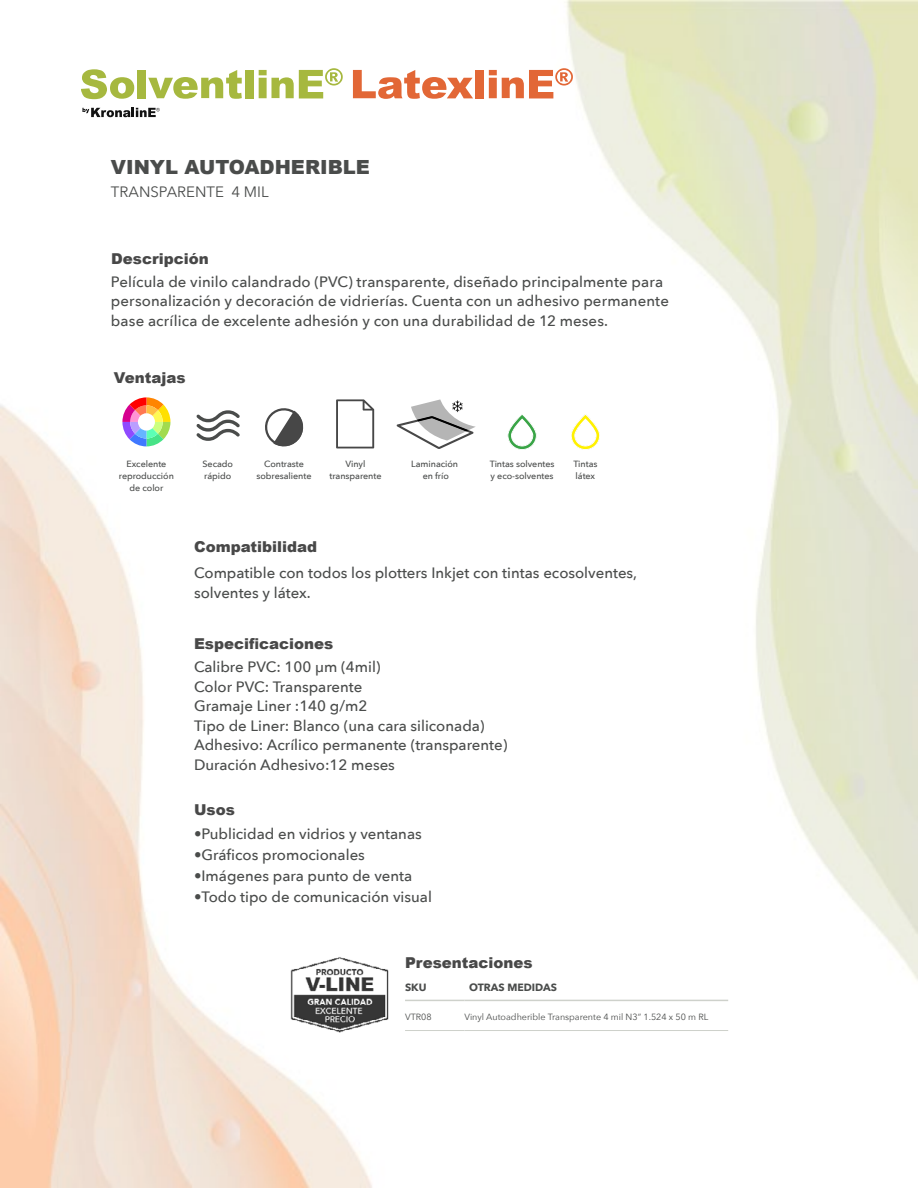
<style>
.page{position:relative;width:918px;height:1188px;background:#fff}
.page>*{position:absolute;margin:0;border:0;box-sizing:border-box;transform-origin:0 0}
.t1{font:900 19.5px "Arial";color:#4a4c4b}
.t2{font:500 15px/19.5px "Avenir Next";color:#4a4c4b}
.t3{font:900 15px "Arial";color:#484848}
.t4{font:15px "Avenir Next";color:#4a4c4b}
.t5{font:700 10.5px "Avenir Next";color:#4a4c4b}
.t6{font:500 9px/12px "Avenir Next";letter-spacing:-.005em;color:#4a4c4b;text-align:center}
.t7{font:9px "Avenir Next";color:#4a4c4b}
</style>
<div class="page">
<img style="left:0;top:0;width:918px;height:1188px">
<svg style="left:82px;top:108px;width:78px;height:9px"></svg>
<svg style="left:81px;top:69px;width:53px;height:30px"></svg>
<div style="left:138px;top:70px;width:8px;height:28px;background:#a6b83f"></div>
<svg style="left:148px;top:70px;width:94px;height:29px"></svg>
<div style="left:246px;top:70px;width:8px;height:28px;background:#a6b83f"></div>
<svg style="left:259px;top:68px;width:84px;height:30px"></svg>
<svg style="left:353px;top:70px;width:120px;height:29px"></svg>
<div style="left:476px;top:70px;width:8px;height:28px;background:#e26736"></div>
<svg style="left:489px;top:68px;width:84px;height:30px"></svg>
<hr style="left:405px;top:1030px;width:60px;height:1px;background:#ced1cb">
<hr style="left:465px;top:1030px;width:263px;height:1px;background:#ced1cb">
<hr style="left:405px;top:1000px;width:60px;height:1px;background:#ced1cb">
<hr style="left:465px;top:1000px;width:263px;height:1px;background:#ced1cb">
<img style="left:290px;top:957px;width:106px;height:75px">
<svg style="left:507px;top:414px;width:30px;height:36px"></svg>
<svg style="left:571px;top:414px;width:29px;height:36px"></svg>
<svg style="left:122px;top:397px;width:48px;height:49px"></svg>
<svg style="left:196px;top:410px;width:44px;height:31px"></svg>
<svg style="left:397px;top:399px;width:79px;height:50px"></svg>
<svg style="left:336px;top:399px;width:38px;height:49px"></svg>
<svg style="left:263px;top:406px;width:43px;height:43px"></svg>
<h1 class="t1" style="left:111px;top:153px;width:261px">VINYL AUTOADHERIBLE</h1>
<p class="t4" style="left:111px;top:179px;width:159px">TRANSPARENTE 4 MIL</p>
<p class="t3" style="left:111px;top:247px;width:99px">Descripción</p>
<p class="t2" style="left:111px;top:271px;width:559px">Película de vinilo calandrado (PVC) transparente, diseñado principalmente para personalización y decoración de vidrierías. Cuenta con un adhesivo permanente base acrílica de excelente adhesión y con una durabilidad de 12 meses.</p>
<p class="t3" style="left:114px;top:366px;width:73px">Ventajas</p>
<p class="t6" style="left:119px;top:457px;width:56px">Excelente reproducción de color</p>
<p class="t6" style="left:203px;top:457px;width:32px;text-align:left">Secado rápido</p>
<p class="t6" style="left:411px;top:457px;width:49px">Laminación en frío</p>
<p class="t6" style="left:257px;top:457px;width:56px">Contraste sobresaliente</p>
<p class="t6" style="left:330px;top:457px;width:53px">Vinyl transparente</p>
<p class="t3" style="left:194px;top:535px;width:125px">Compatibilidad</p>
<p class="t6" style="left:490px;top:457px;width:66px;text-align:left">Tintas solventes y eco-solventes</p>
<p class="t6" style="left:573px;top:457px;width:26px;text-align:left">Tintas látex</p>
<p class="t2" style="left:194px;top:563px;width:445px">Compatible con todos los plotters Inkjet con tintas ecosolventes, solventes y látex.</p>
<p class="t3" style="left:194px;top:633px;width:141px">Especificaciones</p>
<p class="t2" style="left:194px;top:657px;width:315px">Calibre PVC: 100 μm (4mil)<br>Color PVC: Transparente<br>Gramaje Liner :140 g/m2<br>Tipo de Liner: Blanco (una cara siliconada)<br>Adhesivo: Acrílico permanente (transparente)<br>Duración Adhesivo:12 meses</p>
<p class="t3" style="left:194px;top:799px;width:42px">Usos</p>
<p class="t2" style="left:194px;top:823px;width:229px">•Publicidad en vidrios y ventanas</p>
<p class="t2" style="left:194px;top:844px;width:172px">•Gráficos promocionales</p>
<p class="t2" style="left:194px;top:865px;width:220px">•Imágenes para punto de venta</p>
<p class="t2" style="left:194px;top:886px;width:239px">•Todo tipo de comunicación visual</p>
<p class="t3" style="left:405px;top:951px;width:129px">Presentaciones</p>
<p class="t5" style="left:405px;top:978px;width:23px">SKU</p>
<p class="t5" style="left:469px;top:978px;width:89px">OTRAS MEDIDAS</p>
<p class="t7" style="left:405px;top:1009px;width:28px">VTR08</p>
<p class="t7" style="left:465px;top:1009px;width:245px">Vinyl Autoadherible Transparente 4 mil N3” 1.524 x 50 m RL</p>
</div>
